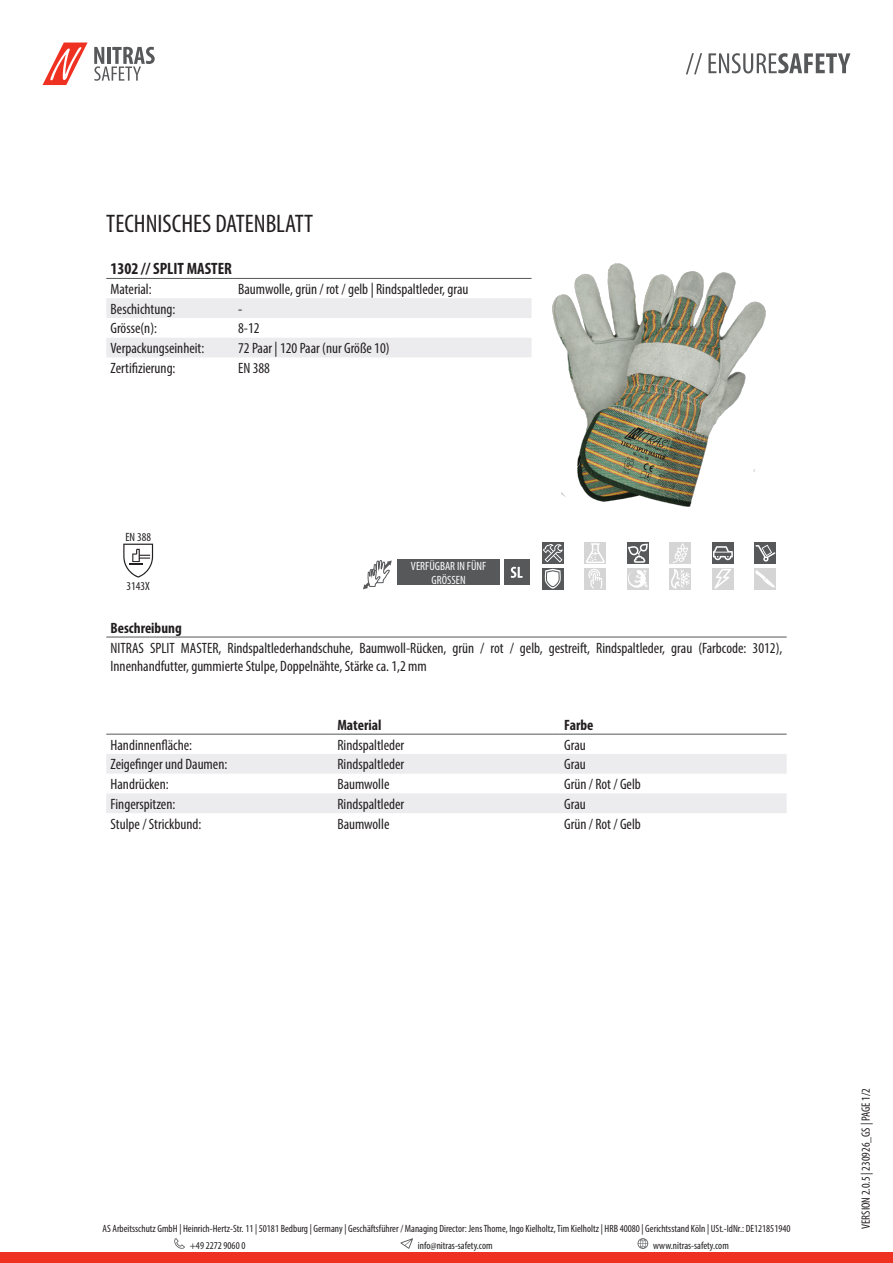
<style>
.page{position:relative;width:893px;height:1263px;background:#fff}
.page>*{position:absolute;margin:0;border:0;box-sizing:border-box;transform-origin:0 0}
.t1{font:condensed 25.5px "Myriad Pro";color:#231f20}
.t2{font:700 condensed 16.5px "Myriad Pro";color:#231f20}
.t3{font:condensed 15px/18px "Myriad Pro";color:#231f20}
.t4{font:700 condensed 15px "Myriad Pro";color:#231f20}
.t5{font:condensed 12px "Myriad Pro";color:#231f20}
.t6{font:condensed 12px/14.4px "Myriad Pro";color:#fff;text-align:center}
.t7{font:condensed 10.5px/17px "Myriad Pro";color:#231f20}
</style>
<div class="page">
<div style="left:0;top:1252px;width:893px;height:11px;background:#ef3122"></div>
<svg style="left:174px;top:1238px;width:11px;height:11px"></svg>
<svg style="left:400px;top:1238px;width:13px;height:11px"></svg>
<svg style="left:638px;top:1238px;width:10px;height:11px"></svg>
<svg style="left:43px;top:43px;width:45px;height:42px"></svg>
<svg style="left:94px;top:47px;width:61px;height:34px"></svg>
<svg style="left:686px;top:53px;width:16px;height:21px"></svg>
<svg style="left:708px;top:53px;width:142px;height:20px"></svg>
<svg style="left:106px;top:298px;width:425px;height:59px"></svg>
<hr style="left:106px;top:278px;width:128px;height:1px;background:#57585a">
<hr style="left:234px;top:278px;width:297px;height:1px;background:#57585a">
<img style="left:531px;top:263px;width:235px;height:244px">
<svg style="left:123px;top:544px;width:30px;height:34px"></svg>
<svg style="left:363px;top:560px;width:29px;height:29px"></svg>
<div style="left:398px;top:560px;width:102px;height:25px;background:#57585a"></div>
<div style="left:504px;top:560px;width:25px;height:25px;background:#57585a"></div>
<svg style="left:511px;top:567px;width:12px;height:11px"></svg>
<div style="left:542px;top:542px;width:21px;height:22px;background:#57585a"></div>
<svg style="left:543px;top:544px;width:20px;height:18px"></svg>
<div style="left:585px;top:542px;width:21px;height:22px;background:#d5d5d6"></div>
<svg style="left:586px;top:543px;width:19px;height:20px"></svg>
<svg style="left:627px;top:542px;width:21px;height:22px"></svg>
<svg style="left:628px;top:544px;width:20px;height:19px"></svg>
<div style="left:670px;top:542px;width:21px;height:22px;background:#d5d5d6"></div>
<svg style="left:673px;top:543px;width:15px;height:20px"></svg>
<div style="left:712px;top:542px;width:21px;height:22px;background:#57585a"></div>
<svg style="left:713px;top:546px;width:20px;height:14px"></svg>
<div style="left:755px;top:542px;width:21px;height:22px;background:#57585a"></div>
<svg style="left:755px;top:545px;width:20px;height:17px"></svg>
<div style="left:542px;top:568px;width:21px;height:21px;background:#57585a"></div>
<svg style="left:544px;top:569px;width:17px;height:20px"></svg>
<div style="left:585px;top:568px;width:21px;height:21px;background:#d5d5d6"></div>
<svg style="left:588px;top:569px;width:14px;height:20px"></svg>
<div style="left:627px;top:568px;width:21px;height:21px;background:#d5d5d6"></div>
<svg style="left:628px;top:570px;width:20px;height:18px"></svg>
<div style="left:670px;top:568px;width:21px;height:21px;background:#d5d5d6"></div>
<svg style="left:671px;top:569px;width:19px;height:20px"></svg>
<div style="left:712px;top:568px;width:21px;height:21px;background:#d5d5d6"></div>
<svg style="left:715px;top:569px;width:16px;height:20px"></svg>
<div style="left:755px;top:568px;width:21px;height:21px;background:#d5d5d6"></div>
<svg style="left:755px;top:570px;width:20px;height:18px"></svg>
<hr style="left:106px;top:637px;width:681px;height:1px;background:#57585a">
<svg style="left:106px;top:754px;width:681px;height:59px"></svg>
<hr style="left:106px;top:734px;width:227px;height:1px;background:#57585a">
<hr style="left:333px;top:734px;width:227px;height:1px;background:#57585a">
<hr style="left:560px;top:734px;width:227px;height:1px;background:#57585a">
<p class="t1" style="left:106px;top:208px;width:208px">TECHNISCHES DATENBLATT</p>
<p class="t2" style="left:111px;top:258px;width:123px">1302 // SPLIT MASTER</p>
<p class="t3" style="left:111px;top:280px;width:43px">Material:</p>
<p class="t3" style="left:238px;top:280px;width:232px">Baumwolle, grün / rot / gelb | Rindspaltleder, grau</p>
<p class="t3" style="left:111px;top:300px;width:66px">Beschichtung:</p>
<p class="t3" style="left:238px;top:300px;width:6px">-</p>
<p class="t3" style="left:111px;top:319px;width:48px">Grösse(n):</p>
<p class="t3" style="left:238px;top:319px;width:23px">8-12</p>
<p class="t3" style="left:111px;top:339px;width:95px">Verpackungseinheit:</p>
<p class="t3" style="left:238px;top:339px;width:153px">72 Paar | 120 Paar (nur Größe 10)</p>
<p class="t3" style="left:111px;top:359px;width:67px">Zertifizierung:</p>
<p class="t3" style="left:238px;top:359px;width:33px">EN 388</p>
<p class="t5" style="left:125px;top:529px;width:27px">EN 388</p>
<p class="t5" style="left:127px;top:578px;width:25px">3143X</p>
<p class="t6" style="left:411px;top:558px;width:77px">VERFÜGBAR IN FÜNF<br>GRÖSSEN</p>
<p class="t4" style="left:111px;top:618px;width:73px">Beschreibung</p>
<p class="t3" style="left:111px;top:638px;width:673px">NITRAS SPLIT MASTER, Rindspaltlederhandschuhe, Baumwoll-Rücken, grün / rot / gelb, gestreift, Rindspaltleder, grau (Farbcode: 3012),<br>Innenhandfutter, gummierte Stulpe, Doppelnähte, Stärke ca. 1,2 mm</p>
<p class="t4" style="left:337px;top:715px;width:46px">Material</p>
<p class="t4" style="left:564px;top:715px;width:31px">Farbe</p>
<p class="t3" style="left:111px;top:735px;width:83px">Handinnenfläche:</p>
<p class="t3" style="left:337px;top:735px;width:69px">Rindspaltleder</p>
<p class="t3" style="left:564px;top:735px;width:23px">Grau</p>
<p class="t3" style="left:111px;top:755px;width:118px">Zeigefinger und Daumen:</p>
<p class="t3" style="left:337px;top:755px;width:69px">Rindspaltleder</p>
<p class="t3" style="left:564px;top:755px;width:23px">Grau</p>
<p class="t3" style="left:111px;top:775px;width:60px">Handrücken:</p>
<p class="t3" style="left:337px;top:775px;width:54px">Baumwolle</p>
<p class="t3" style="left:564px;top:775px;width:78px">Grün / Rot / Gelb</p>
<p class="t3" style="left:111px;top:795px;width:66px">Fingerspitzen:</p>
<p class="t3" style="left:337px;top:795px;width:69px">Rindspaltleder</p>
<p class="t3" style="left:564px;top:795px;width:23px">Grau</p>
<p class="t3" style="left:111px;top:814px;width:92px">Stulpe / Strickbund:</p>
<p class="t3" style="left:337px;top:814px;width:54px">Baumwolle</p>
<p class="t3" style="left:564px;top:814px;width:78px">Grün / Rot / Gelb</p>
<p class="t7" style="left:190px;top:1220px;width:602px;text-indent:-87px">AS Arbeitsschutz GmbH | Heinrich-Hertz-Str. 11 | 50181 Bedburg | Germany | Geschäftsführer / Managing Director: Jens Thome, Ingo Kielholtz, Tim Kielholtz | HRB 40080 | Gerichtsstand Köln | USt.-IdNr.: DE121851940 +49 2272 9060 0</p>
<p class="t7" style="left:418px;top:1237px;width:76px">info@nitras-safety.com</p>
<p class="t7" style="left:653px;top:1237px;width:77px">www.nitras-safety.com</p>
<p class="t5" style="left:859px;top:1229px;width:142px;rotate:-90deg">VERSION 2.0.5 | 230926_GS | PAGE 1/2</p>
</div>
